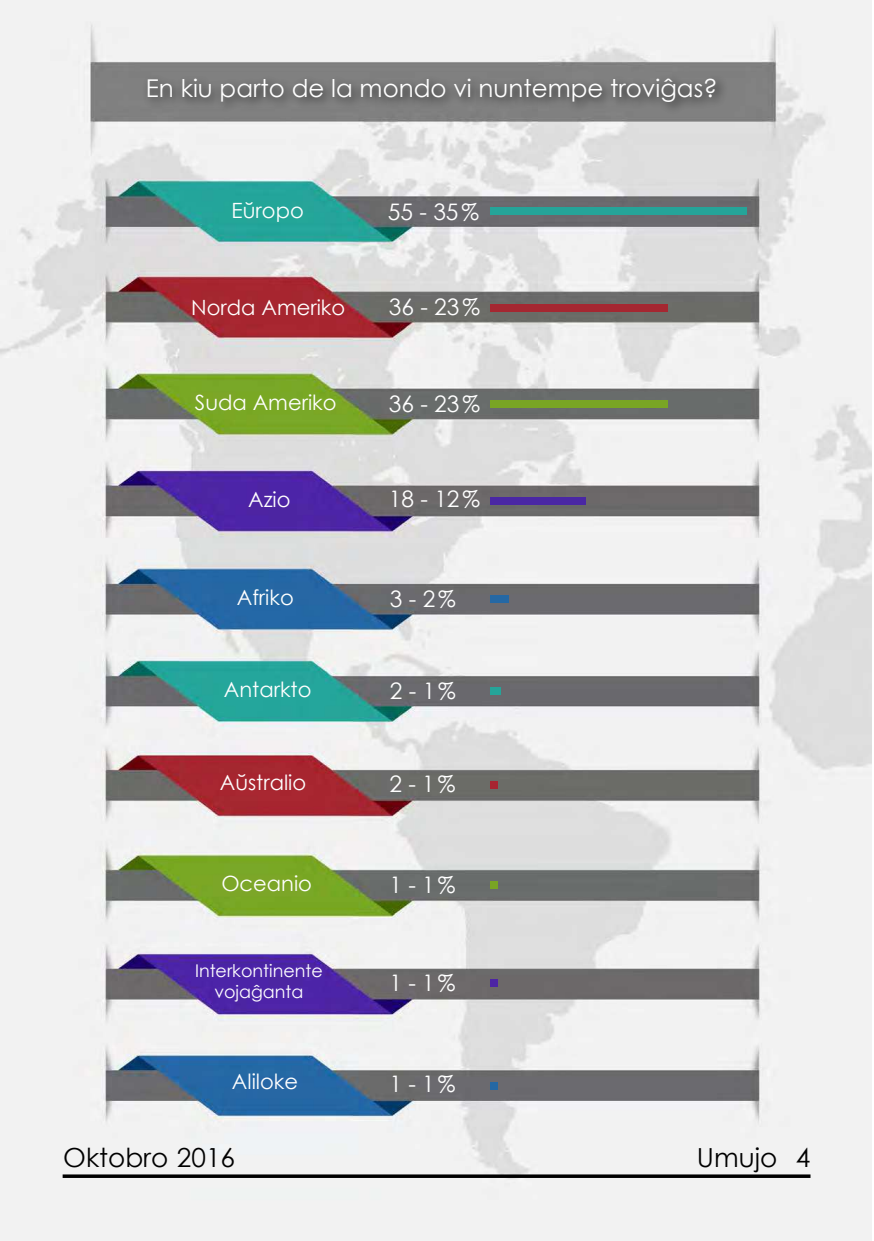
<style>
.page{position:relative;width:874px;height:1241px;background:#fff}
.page>*{position:absolute;margin:0;border:0;box-sizing:border-box;transform-origin:0 0}
.t1{font:26.25px "Century Gothic";color:#000}
.t2{font:24.5px "Century Gothic";color:#fff}
.t3{font:22.75px "Century Gothic";color:#fff}
.t4{font:21px "Century Gothic";color:#fff}
.t5{font:17.5px/21px "Century Gothic";color:#fff;text-align:center}
</style>
<div class="page">
<img style="left:0;top:0;width:871px;height:1240px">
<hr style="left:63px;top:1174px;width:747px;height:3px;background:#000">
<div style="left:142px;top:73px;width:586px;height:42px;background:#000;opacity:.75"></div>
<div style="left:490px;top:781px;width:8px;height:7px;background:#a72531"></div>
<div style="left:490px;top:208px;width:256px;height:7px;background:#25a499"></div>
<div style="left:490px;top:304px;width:178px;height:7px;background:#a52731"></div>
<div style="left:490px;top:400px;width:178px;height:7px;background:#79a524"></div>
<div style="left:490px;top:498px;width:95px;height:7px;background:#4a27a4"></div>
<div style="left:490px;top:595px;width:18px;height:7px;background:#2568a4"></div>
<div style="left:490px;top:687px;width:11px;height:7px;background:#25a499"></div>
<div style="left:490px;top:881px;width:8px;height:7px;background:#79a524"></div>
<div style="left:490px;top:979px;width:8px;height:7px;background:#4d25a4"></div>
<div style="left:490px;top:1081px;width:8px;height:7px;background:#2568a4"></div>
<p class="t2" style="left:146px;top:71px;width:573px">En kiu parto de la mondo vi nuntempe troviĝas?</p>
<p class="t4" style="left:231px;top:196px;width:74px">Eŭropo</p>
<p class="t3" style="left:388px;top:203px;width:93px">55 - 35%</p>
<p class="t4" style="left:191px;top:299px;width:155px">Norda Ameriko</p>
<p class="t3" style="left:388px;top:298px;width:93px">36 - 23%</p>
<p class="t4" style="left:195px;top:394px;width:143px">Suda Ameriko</p>
<p class="t3" style="left:389px;top:394px;width:93px">36 - 23%</p>
<p class="t4" style="left:248px;top:491px;width:44px">Azio</p>
<p class="t3" style="left:389px;top:490px;width:93px">18 - 12%</p>
<p class="t4" style="left:237px;top:589px;width:58px">Afriko</p>
<p class="t3" style="left:389px;top:589px;width:67px">3 - 2%</p>
<p class="t4" style="left:224px;top:681px;width:89px">Antarkto</p>
<p class="t3" style="left:389px;top:682px;width:67px">2 - 1%</p>
<p class="t4" style="left:220px;top:767px;width:88px">Aŭstralio</p>
<p class="t3" style="left:389px;top:774px;width:67px">2 - 1%</p>
<p class="t4" style="left:221px;top:875px;width:92px">Oceanio</p>
<p class="t3" style="left:389px;top:875px;width:67px">1 - 1%</p>
<p class="t5" style="left:195px;top:961px;width:129px">Interkontinente vojaĝanta</p>
<p class="t3" style="left:389px;top:974px;width:67px">1 - 1%</p>
<p class="t4" style="left:232px;top:1073px;width:68px">Aliloke</p>
<p class="t3" style="left:389px;top:1075px;width:67px">1 - 1%</p>
<p class="t1" style="left:63px;top:1147px;width:173px">Oktobro 2016</p>
<p class="t1" style="left:696px;top:1147px;width:115px">Umujo 4</p>
</div>
